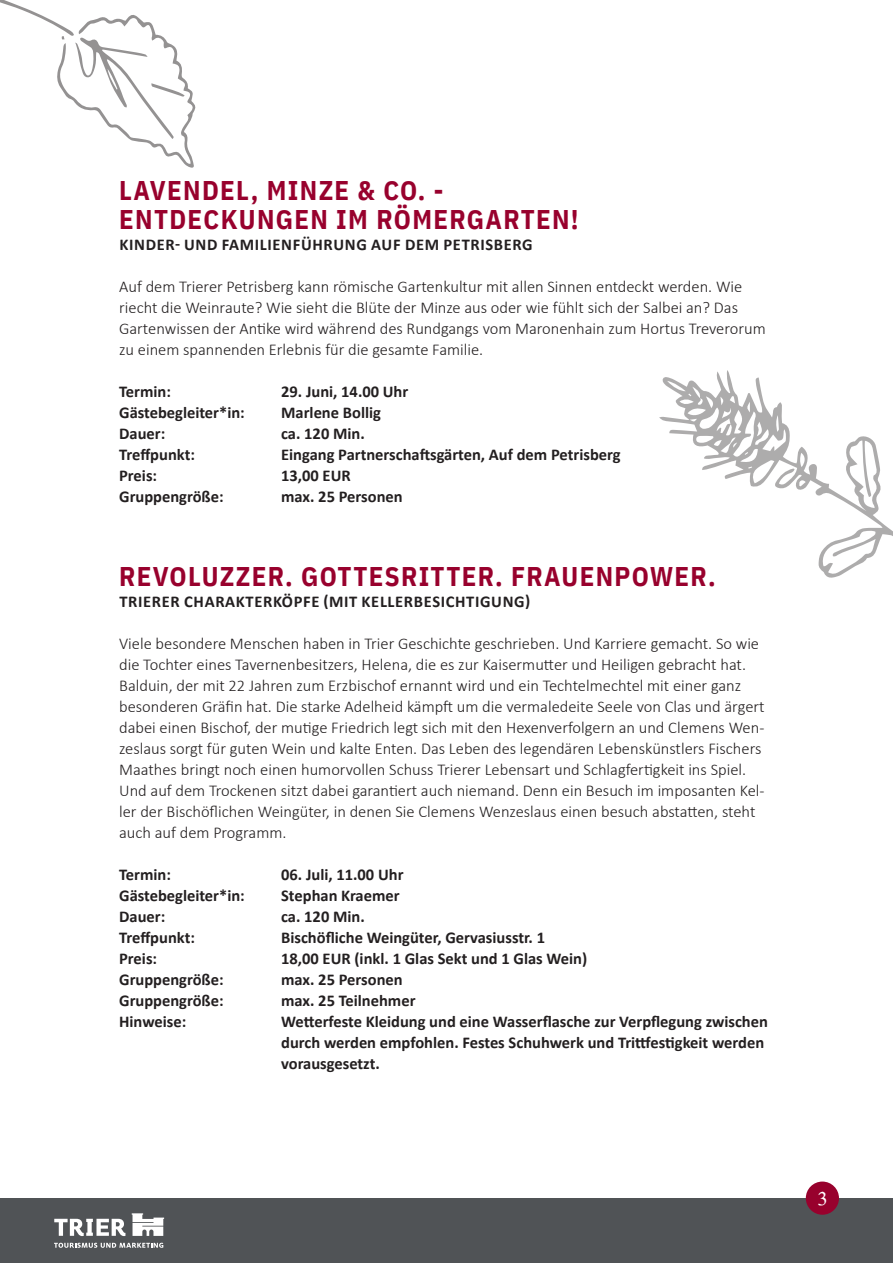
<style>
.page{position:relative;width:893px;height:1263px;background:#fff}
.page>*{position:absolute;margin:0;border:0;box-sizing:border-box;transform-origin:0 0}
.t1{font:700 27px "IBM Plex Sans Cond";letter-spacing:.05em;color:#98012d}
.Beschreibungstext{font:24px "Tigerlily";color:#fff}
.t2{font:300 16.5px/21px "Calibri";color:#231f20}
.t3{font:700 16.5px/21px "Calibri";color:#231f20}
.t4{font:700 16.5px "Calibri";letter-spacing:.04em;color:#231f20}
</style>
<div class="page">
<div style="left:0;top:1198px;width:893px;height:65px;background:#505356"></div>
<svg style="left:54px;top:1243px;width:109px;height:5px"></svg>
<svg style="left:132px;top:1213px;width:32px;height:23px"></svg>
<svg style="left:54px;top:1219px;width:71px;height:17px"></svg>
<div style="left:806px;top:1181px;width:33px;height:34px;background:#98012d;border-radius:50%"></div>
<svg style="left:659px;top:370px;width:234px;height:208px"></svg>
<svg style="left:0;top:0;width:196px;height:168px"></svg>
<p class="t1" style="left:119px;top:169px;width:326px">LAVENDEL, MINZE &amp; CO. -</p>
<p class="t1" style="left:119px;top:198px;width:461px">ENTDECKUNGEN IM RÖMERGARTEN!</p>
<p class="t4" style="left:119px;top:233px;width:415px">KINDER- UND FAMILIENFÜHRUNG AUF DEM PETRISBERG</p>
<p class="t2" style="left:119px;top:276px;width:648px">Auf dem Trierer Petrisberg kann römische Gartenkultur mit allen Sinnen entdeckt werden. Wie riecht die Weinraute? Wie sieht die Blüte der Minze aus oder wie fühlt sich der Salbei an? Das Gartenwissen der Antike wird während des Rundgangs vom Maronenhain zum Hortus Treverorum zu einem spannenden Erlebnis für die gesamte Familie.</p>
<p class="t3" style="left:119px;top:381px;width:53px">Termin:</p>
<p class="t3" style="left:281px;top:381px;width:129px">29. Juni, 14.00 Uhr</p>
<p class="t3" style="left:119px;top:402px;width:127px">Gästebegleiter*in:</p>
<p class="t3" style="left:281px;top:402px;width:101px">Marlene Bollig</p>
<p class="t3" style="left:119px;top:423px;width:48px">Dauer:</p>
<p class="t3" style="left:281px;top:423px;width:85px">ca. 120 Min.</p>
<p class="t3" style="left:119px;top:444px;width:77px">Treffpunkt:</p>
<p class="t3" style="left:281px;top:444px;width:341px">Eingang Partnerschaftsgärten, Auf dem Petrisberg</p>
<p class="t3" style="left:119px;top:465px;width:39px">Preis:</p>
<p class="t3" style="left:281px;top:465px;width:71px">13,00 EUR</p>
<p class="t3" style="left:119px;top:486px;width:106px">Gruppengröße:</p>
<p class="t3" style="left:281px;top:486px;width:123px">max. 25 Personen</p>
<p class="t1" style="left:119px;top:555px;width:598px">REVOLUZZER. GOTTESRITTER. FRAUENPOWER.</p>
<p class="t4" style="left:119px;top:590px;width:412px">TRIERER CHARAKTERKÖPFE (MIT KELLERBESICHTIGUNG)</p>
<p class="t2" style="left:119px;top:633px;width:647px">Viele besondere Menschen haben in Trier Geschichte geschrieben. Und Karriere gemacht. So wie die Tochter eines Tavernenbesitzers, Helena, die es zur Kaisermutter und Heiligen gebracht hat.<br>Balduin, der mit 22 Jahren zum Erzbischof ernannt wird und ein Techtelmechtel mit einer ganz besonderen Gräfin hat. Die starke Adelheid kämpft um die vermaledeite Seele von Clas und ärgert dabei einen Bischof, der mutige Friedrich legt sich mit den Hexenverfolgern an und Clemens Wen&shy;zeslaus sorgt für guten Wein und kalte Enten. Das Leben des legendären Lebenskünstlers Fischers Maathes bringt noch einen humorvollen Schuss Trierer Lebensart und Schlagfertigkeit ins Spiel.<br>Und auf dem Trockenen sitzt dabei garantiert auch niemand. Denn ein Besuch im imposanten Kel&shy;ler der Bischöflichen Weingüter, in denen Sie Clemens Wenzeslaus einen besuch abstatten, steht auch auf dem Programm.</p>
<p class="t3" style="left:119px;top:864px;width:53px">Termin:</p>
<p class="t3" style="left:281px;top:864px;width:124px">06. Juli, 11.00 Uhr</p>
<p class="t3" style="left:119px;top:885px;width:127px">Gästebegleiter*in:</p>
<p class="t3" style="left:281px;top:885px;width:120px">Stephan Kraemer</p>
<p class="t3" style="left:119px;top:906px;width:48px">Dauer:</p>
<p class="t3" style="left:281px;top:906px;width:85px">ca. 120 Min.</p>
<p class="t3" style="left:119px;top:927px;width:77px">Treffpunkt:</p>
<p class="t3" style="left:281px;top:927px;width:265px">Bischöfliche Weingüter, Gervasiusstr. 1</p>
<p class="t3" style="left:119px;top:948px;width:39px">Preis:</p>
<p class="t3" style="left:281px;top:948px;width:308px">18,00 EUR (inkl. 1 Glas Sekt und 1 Glas Wein)</p>
<p class="t3" style="left:119px;top:969px;width:106px">Gruppengröße:</p>
<p class="t3" style="left:281px;top:969px;width:123px">max. 25 Personen</p>
<p class="t3" style="left:119px;top:990px;width:106px">Gruppengröße:</p>
<p class="t3" style="left:281px;top:990px;width:136px">max. 25 Teilnehmer</p>
<p class="t3" style="left:119px;top:1011px;width:69px">Hinweise:</p>
<p class="t3" style="left:281px;top:1011px;width:488px">Wetterfeste Kleidung und eine Wasserflasche zur Verpflegung zwischen durch werden empfohlen. Festes Schuhwerk und Trittfestigkeit werden vorausgesetzt.</p>
<p class="Beschreibungstext" style="left:818px;top:1185px;width:10px">3</p>
</div>
